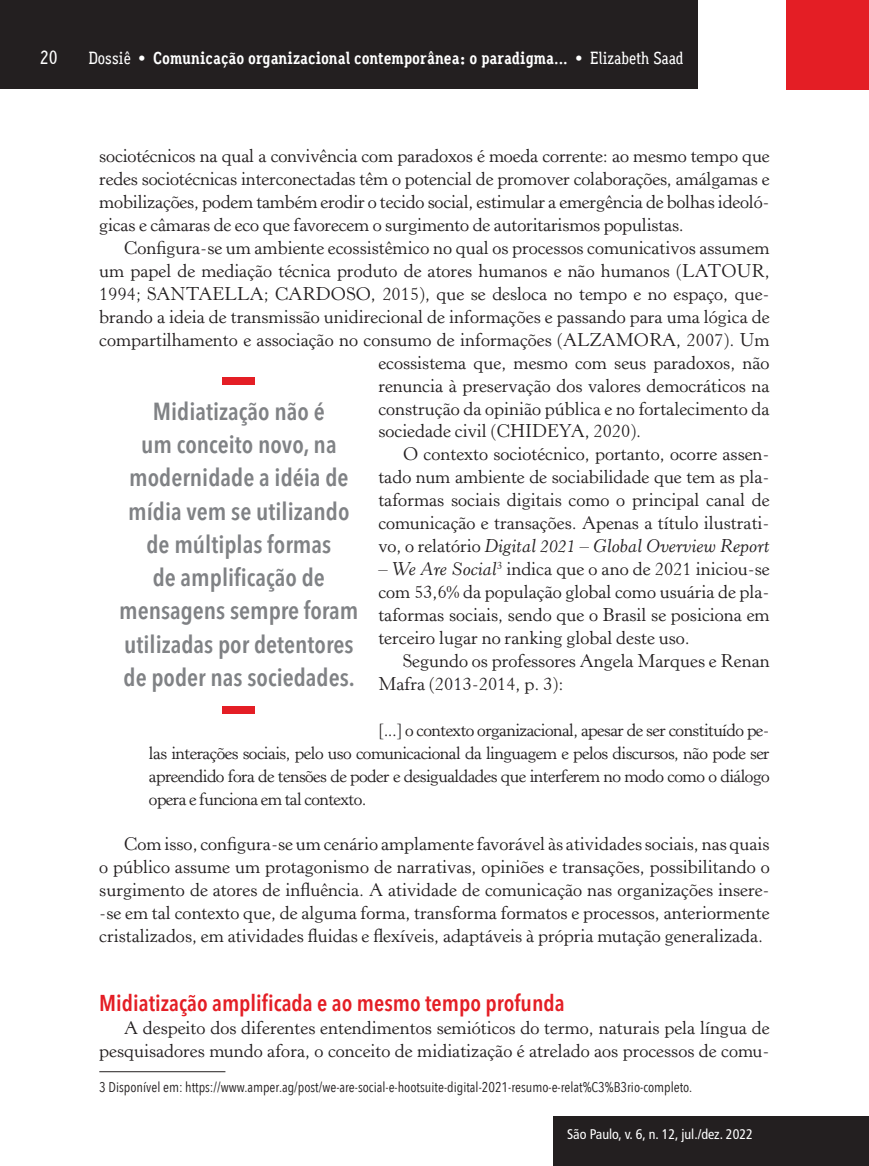
<style>
.page{position:relative;width:869px;height:1166px;background:#fff}
.page>*{position:absolute;margin:0;border:0;box-sizing:border-box;transform-origin:0 0}
.t1{font:600 condensed 24.5px/33.2px "Avenir Next LT Pro";color:#808285;text-align:center}
.t2{font:600 condensed 22.75px "Avenir Next LT Pro";color:#e41e25}
.t3{font:500 19.25px "Aaux Office";color:#fff}
.t4{font:18.38px/22.9px "Horley Old Style";color:#231f20;text-align:justify}
.t5{font:italic 18.38px "Horley Old Style";color:#231f20}
.t6{font:17.5px/22.9px "Horley Old Style";letter-spacing:-.03em;color:#231f20;text-align:justify}
.t7{font:700 17.5px "Aaux Office";color:#fff}
.t8{font:14px "Avenir Next Condensed";color:#231f20}
.t9{font:condensed 14px "Frutiger LT Std";color:#fff}
.s1{font-weight:500}
.s2{font-style:normal}
.s3{font-style:italic}
</style>
<div class="page">
<div style="left:785px;top:0;width:83px;height:90px;background:#e41e25"></div>
<div style="left:0;top:0;width:697px;height:89px;background:#231f20"></div>
<div style="left:553px;top:1116px;width:314px;height:50px;background:#231f20"></div>
<hr style="left:99px;top:1071px;width:126px;height:1px;background:#231f20">
<div style="left:223px;top:378px;width:32px;height:7px;background:#e41e25"></div>
<div style="left:223px;top:707px;width:32px;height:7px;background:#e41e25"></div>
<p class="t3" style="left:40px;top:47px;width:19px">20</p>
<p class="t7" style="left:89px;top:48px;width:596px"><span class="s1">Dossiê •</span> Comunicação organizacional contemporânea: o paradigma... <span class="s1">• Elizabeth Saad</span></p>
<p class="t4" style="left:99px;top:145px;width:671px">sociotécnicos na qual a convivência com paradoxos é moeda corrente: ao mesmo tempo que redes sociotécnicas interconectadas têm o potencial de promover colaborações, amálgamas e mobilizações, podem também erodir o tecido social, estimular a emergência de bolhas ideoló&shy;gicas e câmaras de eco que favorecem o surgimento de autoritarismos populistas.</p>
<p class="t4" style="left:124px;top:237px;width:646px">Configura-se um ambiente ecossistêmico no qual os processos comunicativos assumem</p>
<p class="t4" style="left:99px;top:260px;width:671px">um papel de mediação técnica produto de atores humanos e não humanos (LATOUR,</p>
<p class="t4" style="left:99px;top:283px;width:671px">1994; SANTAELLA; CARDOSO, 2015), que se desloca no tempo e no espaço, que-</p>
<p class="t4" style="left:99px;top:305px;width:671px">brando a ideia de transmissão unidirecional de informações e passando para uma lógica de</p>
<p class="t4" style="left:99px;top:328px;width:671px">compartilhamento e associação no consumo de informações (ALZAMORA, 2007). Um</p>
<p class="t4" style="left:378px;top:351px;width:392px">ecossistema que, mesmo com seus paradoxos, não</p>
<p class="t4" style="left:378px;top:374px;width:392px">renuncia à preservação dos valores democráticos na</p>
<p class="t4" style="left:378px;top:397px;width:392px">construção da opinião pública e no fortalecimento da</p>
<p class="t4" style="left:378px;top:420px;width:264px">sociedade civil (CHIDEYA, 2020).</p>
<p class="t4" style="left:403px;top:443px;width:368px">O contexto sociotécnico, portanto, ocorre assen-</p>
<p class="t4" style="left:378px;top:466px;width:392px">tado num ambiente de sociabilidade que tem as pla-</p>
<p class="t4" style="left:378px;top:489px;width:392px">taformas sociais digitais como o principal canal de</p>
<p class="t4" style="left:378px;top:512px;width:392px">comunicação e transações. Apenas a título ilustrati-</p>
<p class="t5" style="left:378px;top:535px;width:392px"><span class="s2">vo, o relatório</span> Digital 2021 – Global Overview Report</p>
<p class="t4" style="left:378px;top:558px;width:392px"><span class="s3">– We Are Social</span><sup>3</sup> indica que o ano de 2021 iniciou-se com 53,6% da população global como usuária de pla&shy;taformas sociais, sendo que o Brasil se posiciona em terceiro lugar no ranking global deste uso.</p>
<p class="t4" style="left:378px;top:650px;width:392px;text-indent:25px">Segundo os professores Angela Marques e Renan<br>Mafra (2013-2014, p. 3):</p>
<p class="t6" style="left:149px;top:719px;width:622px;text-indent:229px">[...] o contexto organizacional, apesar de ser constituído pe&shy;las interações sociais, pelo uso comunicacional da linguagem e pelos discursos, não pode ser apreendido fora de tensões de poder e desigualdades que interferem no modo como o diálogo opera e funciona em tal contexto.</p>
<p class="t4" style="left:99px;top:833px;width:671px;text-indent:25px">Com isso, configura-se um cenário amplamente favorável às atividades sociais, nas quais o público assume um protagonismo de narrativas, opiniões e transações, possibilitando o surgimento de atores de influência. A atividade de comunicação nas organizações insere--se em tal contexto que, de alguma forma, transforma formatos e processos, anteriormente cristalizados, em atividades fluidas e flexíveis, adaptáveis à própria mutação generalizada.</p>
<h1 class="t1" style="left:119px;top:394px;width:241px">Midiatização não é<br>um conceito novo, na modernidade a idéia de mídia vem se utilizando de múltiplas formas<br>de amplificação de mensagens sempre foram utilizadas por detentores de poder nas sociedades.</h1>
<p class="t2" style="left:99px;top:989px;width:466px">Midiatização amplificada e ao mesmo tempo profunda</p>
<p class="t4" style="left:99px;top:1016px;width:671px;text-align:right">A despeito dos diferentes entendimentos semióticos do termo, naturais pela língua de pesquisadores mundo afora, o conceito de midiatização é atrelado aos processos de comu-</p>
<p class="t8" style="left:99px;top:1074px;width:594px">3 Disponível em: https://www.amper.ag/post/we-are-social-e-hootsuite-digital-2021-resumo-e-relat%C3%B3rio-completo.</p>
<p class="t9" style="left:567px;top:1126px;width:187px">São Paulo, v. 6, n. 12, jul./dez. 2022</p>
</div>
